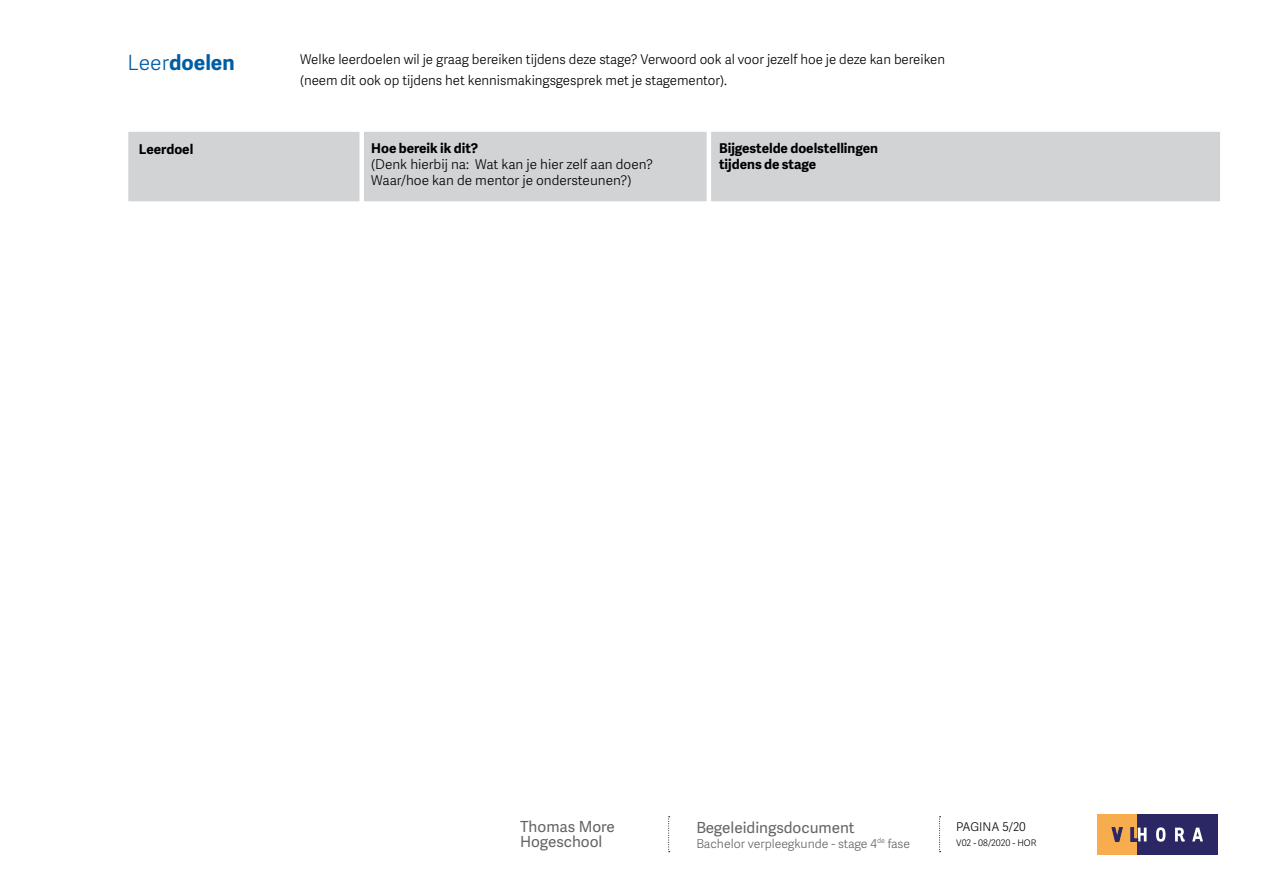
<style>
.page{position:relative;width:1263px;height:893px;background:#fff}
.page>*{position:absolute;margin:0;border:0;box-sizing:border-box;transform-origin:0 0}
.t1{font:700 21px "Adelle Sans";color:#005da4}
.t2{font:15.3px/15px "Adelle Sans";color:#636466}
.t3{font:300 13.5px/21px "Adelle Sans";color:#000}
.t4{font:700 13.5px/16.2px "Adelle Sans";color:#000}
.t5{font:300 12.3px "Adelle Sans";color:#636466}
.t6{font:300 12px "Adelle Sans";color:#000}
.t7{font:300 9px "Adelle Sans";color:#000}
.s1{font-weight:300}
</style>
<div class="page">
<div style="left:1098px;top:814px;width:40px;height:40px;background:#f7ad4e"></div>
<div style="left:1138px;top:814px;width:80px;height:40px;background:#2a2764"></div>
<svg style="left:1156px;top:827px;width:9px;height:15px"></svg>
<svg style="left:1175px;top:828px;width:10px;height:14px"></svg>
<svg style="left:1192px;top:828px;width:11px;height:13px"></svg>
<svg style="left:1112px;top:828px;width:10px;height:13px"></svg>
<svg style="left:1131px;top:828px;width:15px;height:13px"></svg>
<svg style="left:939px;top:816px;width:1px;height:36px"></svg>
<svg style="left:668px;top:816px;width:2px;height:36px"></svg>
<div style="left:128px;top:132px;width:1092px;height:69px;background:#d1d3d4"></div>
<div style="left:359px;top:125px;width:5px;height:82px;background:#fff"></div>
<hr style="left:707px;top:123px;width:4px;height:82px;background:#fff">
<h1 class="t1" style="left:128px;top:47px;width:109px"><span class="s1">Leer</span>doelen</h1>
<p class="t3" style="left:300px;top:48px;width:646px">Welke leerdoelen wil je graag bereiken tijdens deze stage? Verwoord ook al voor jezelf hoe je deze kan bereiken (neem dit ook op tijdens het kennismakingsgesprek met je stagementor).</p>
<p class="t4" style="left:139px;top:140px;width:56px">Leerdoel</p>
<p class="t4" style="left:371px;top:139px;width:109px">Hoe bereik ik dit?</p>
<p class="t3" style="left:371px;top:156px;width:284px;line-height:16.2px">(Denk hierbij na: Wat kan je hier zelf aan doen?<br>Waar/hoe kan de mentor je ondersteunen?)</p>
<p class="t4" style="left:719px;top:139px;width:161px">Bijgestelde doelstellingen tijdens de stage</p>
<p class="t2" style="left:520px;top:818px;width:96px">Thomas More<br>Hogeschool</p>
<p class="t2" style="left:696px;top:819px;width:160px">Begeleidingsdocument</p>
<p class="t5" style="left:696px;top:834px;width:215px">Bachelor verpleegkunde - stage 4<sup>de</sup> fase</p>
<p class="t6" style="left:956px;top:818px;width:71px">PAGINA 5/20</p>
<p class="t7" style="left:956px;top:837px;width:82px">V02 - 08/2020 - HOR</p>
</div>
